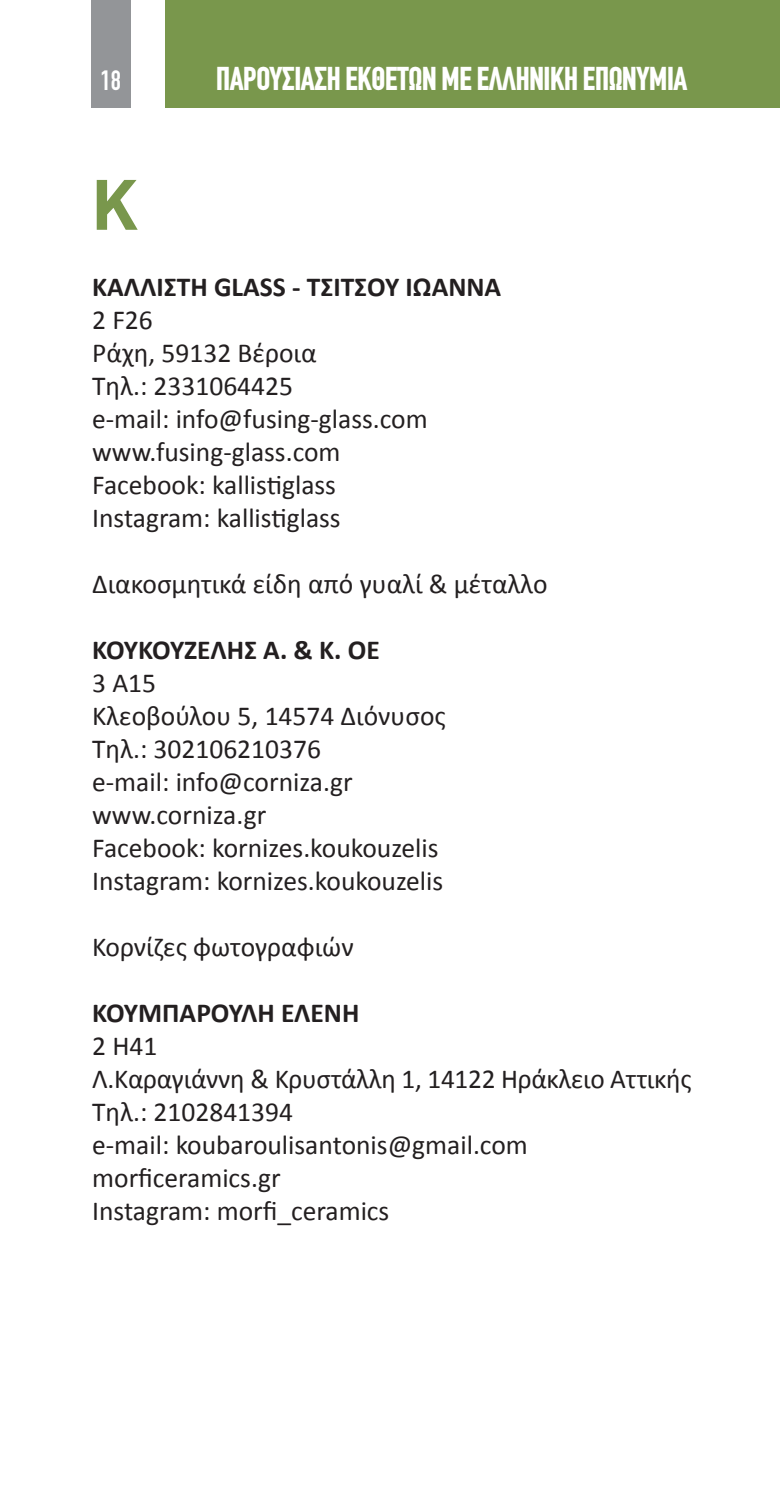
<style>
.page{position:relative;width:780px;height:1489px;background:#fff}
.page>*{position:absolute;margin:0;border:0;box-sizing:border-box;transform-origin:0 0}
.TEXT{font:700 70px "CF Din";color:#79974c}
.t1{font:700 32.5px "CF Din Condensed";letter-spacing:-.01em;color:#fff}
.TEXT-2{font:27.5px "Calibri";color:#231f20}
.EPONYMIA{font:700 27.5px "Calibri";color:#231f20}
.t2{font:27.5px "CF Din Condensed";color:#fff}
</style>
<div class="page">
<div style="left:91px;top:0;width:40px;height:108px;background:#939598"></div>
<div style="left:165px;top:0;width:615px;height:108px;background:#79974c"></div>
<p class="t2" style="left:100px;top:66px;width:22px">18</p>
<p class="t1" style="left:216px;top:61px;width:473px">ΠΑΡΟΥΣΙΑΣΗ ΕΚΘΕΤΩΝ ΜΕ ΕΛΛΗΝΙΚΗ ΕΠΩΝΥΜΙΑ</p>
<p class="TEXT" style="left:92px;top:167px;width:46px">Κ</p>
<p class="EPONYMIA" style="left:92px;top:269px;width:410px">ΚΑΛΛΙΣΤΗ GLASS - ΤΣΙΤΣΟΥ ΙΩΑΝΝΑ</p>
<p class="TEXT-2" style="left:92px;top:302px;width:62px">2 F26</p>
<p class="TEXT-2" style="left:92px;top:335px;width:226px">Ράχη, 59132 Βέροια</p>
<p class="TEXT-2" style="left:92px;top:368px;width:202px">Τηλ.: 2331064425</p>
<p class="TEXT-2" style="left:92px;top:401px;width:337px">e-mail: info@fusing-glass.com</p>
<p class="TEXT-2" style="left:92px;top:434px;width:250px">www.fusing-glass.com</p>
<p class="TEXT-2" style="left:92px;top:467px;width:245px">Facebook: kallistiglass</p>
<p class="TEXT-2" style="left:92px;top:500px;width:250px">Instagram: kallistiglass</p>
<p class="TEXT-2" style="left:92px;top:566px;width:457px">Διακοσμητικά είδη από γυαλί &amp; μέταλλο</p>
<p class="EPONYMIA" style="left:92px;top:632px;width:289px">ΚΟΥΚΟΥΖΕΛΗΣ Α. &amp; Κ. ΟΕ</p>
<p class="TEXT-2" style="left:92px;top:665px;width:65px">3 A15</p>
<p class="TEXT-2" style="left:92px;top:698px;width:355px">Κλεοβούλου 5, 14574 Διόνυσος</p>
<p class="TEXT-2" style="left:92px;top:731px;width:230px">Τηλ.: 302106210376</p>
<p class="TEXT-2" style="left:92px;top:764px;width:262px">e-mail: info@corniza.gr</p>
<p class="TEXT-2" style="left:92px;top:797px;width:175px">www.corniza.gr</p>
<p class="TEXT-2" style="left:92px;top:830px;width:348px">Facebook: kornizes.koukouzelis</p>
<p class="TEXT-2" style="left:92px;top:863px;width:352px">Instagram: kornizes.koukouzelis</p>
<p class="TEXT-2" style="left:92px;top:929px;width:263px">Κορνίζες φωτογραφιών</p>
<p class="EPONYMIA" style="left:92px;top:995px;width:269px">ΚΟΥΜΠΑΡΟΥΛΗ ΕΛΕΝΗ</p>
<p class="TEXT-2" style="left:92px;top:1028px;width:67px">2 H41</p>
<p class="TEXT-2" style="left:92px;top:1061px;width:601px">Λ.Καραγιάννη &amp; Κρυστάλλη 1, 14122 Ηράκλειο Αττικής</p>
<p class="TEXT-2" style="left:92px;top:1094px;width:202px">Τηλ.: 2102841394</p>
<p class="TEXT-2" style="left:92px;top:1127px;width:437px">e-mail: koubaroulisantonis@gmail.com</p>
<p class="TEXT-2" style="left:92px;top:1160px;width:190px">morficeramics.gr</p>
<p class="TEXT-2" style="left:92px;top:1193px;width:299px">Instagram: morfi_ceramics</p>
</div>
